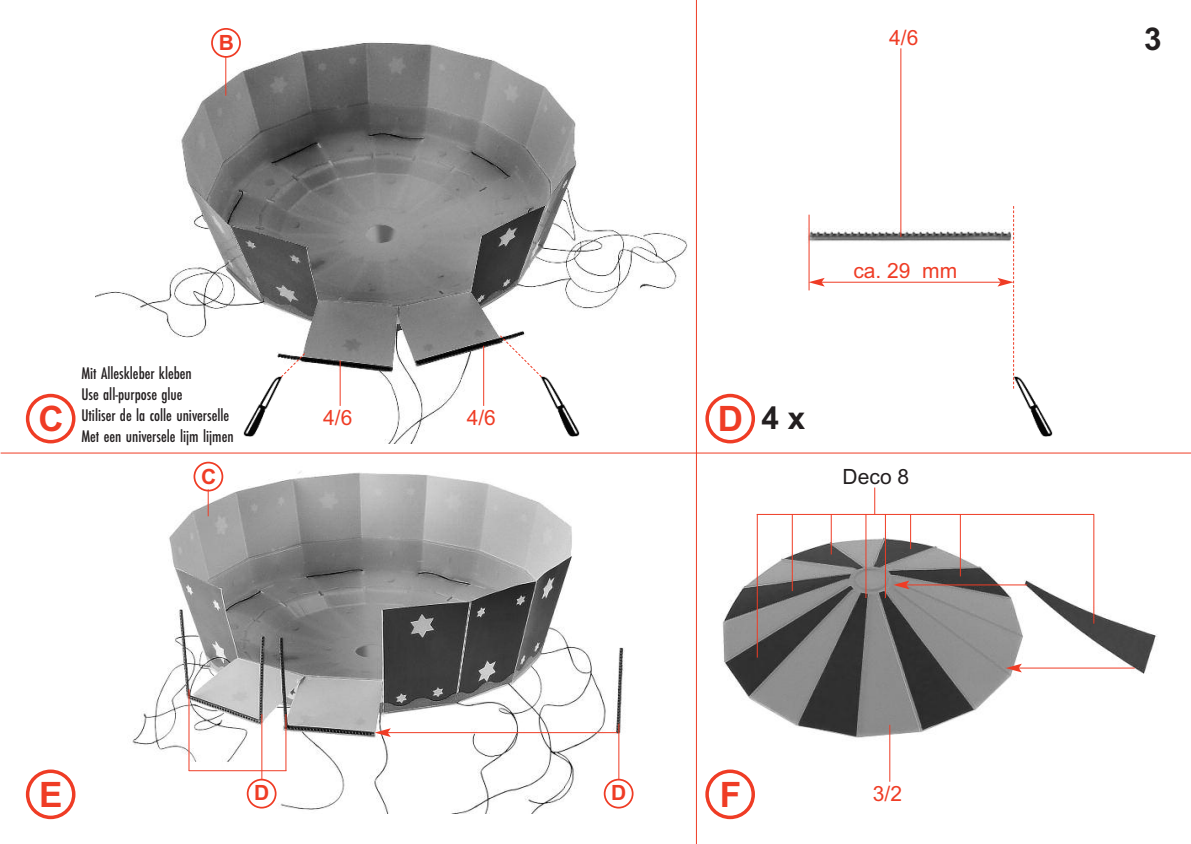
<style>
.page{position:relative;width:1191px;height:844px;background:#fff}
.page>*{position:absolute;margin:0;border:0;box-sizing:border-box;transform-origin:0 0}
.t1{font:700 35px "Arial";color:#ef3c25}
.t2{font:700 31.5px "Arial";color:#231f20}
.t3{font:21px "Arial";color:#ef3c25}
.t4{font:21px "Arial";color:#231f20}
.t5{font:700 21px "Arial";color:#ef3c25}
.t6{font:17.5px/21px "Futura EF Medium Con";color:#231f20}
.s1{font-size:35px;color:#ef3c25}
</style>
<div class="page">
<hr style="left:696px;top:0;width:1px;height:843px;background:#ef3c25">
<hr style="left:1px;top:452px;width:1190px;height:1px;background:#ef3c25">
<img style="left:96px;top:42px;width:592px;height:401px">
<img style="left:809px;top:229px;width:206px;height:15px">
<img style="left:132px;top:471px;width:493px;height:342px">
<img style="left:722px;top:532px;width:435px;height:211px">
<div style="left:536px;top:371px;width:53px;height:68px;background:#fff"></div>
<img style="left:541px;top:376px;width:38px;height:60px">
<img style="left:1013px;top:376px;width:39px;height:60px">
<div style="left:240px;top:371px;width:53px;height:68px;background:#fff"></div>
<img style="left:244px;top:376px;width:38px;height:60px">
<svg style="left:26px;top:393px;width:49px;height:50px"></svg>
<svg style="left:705px;top:393px;width:50px;height:50px"></svg>
<svg style="left:26px;top:769px;width:49px;height:50px"></svg>
<svg style="left:705px;top:769px;width:50px;height:50px"></svg>
<svg style="left:211px;top:28px;width:30px;height:30px"></svg>
<svg style="left:604px;top:778px;width:29px;height:30px"></svg>
<hr style="left:340px;top:360px;width:1px;height:46px;background:#ef3c25">
<hr style="left:889px;top:724px;width:1px;height:57px;background:#ef3c25">
<hr style="left:483px;top:345px;width:1px;height:61px;background:#ef3c25">
<svg style="left:499px;top:334px;width:43px;height:44px"></svg>
<svg style="left:280px;top:352px;width:26px;height:26px"></svg>
<hr style="left:906px;top:584px;width:121px;height:1px;background:#ef3c25">
<svg style="left:893px;top:580px;width:16px;height:9px"></svg>
<hr style="left:1018px;top:667px;width:116px;height:1px;background:#ef3c25">
<svg style="left:1005px;top:663px;width:16px;height:9px"></svg>
<hr style="left:821px;top:282px;width:179px;height:1px;background:#ef3c25">
<svg style="left:997px;top:206px;width:17px;height:182px"></svg>
<svg style="left:809px;top:278px;width:15px;height:8px"></svg>
<hr style="left:388px;top:732px;width:229px;height:1px;background:#ef3c25">
<svg style="left:374px;top:728px;width:17px;height:8px"></svg>
<hr style="left:225px;top:57px;width:1px;height:39px;background:#ef3c25">
<svg style="left:193px;top:461px;width:30px;height:55px"></svg>
<hr style="left:618px;top:723px;width:1px;height:56px;background:#ef3c25">
<hr style="left:189px;top:770px;width:97px;height:1px;background:#ef3c25">
<hr style="left:756px;top:514px;width:338px;height:1px;background:#ef3c25">
<hr style="left:1093px;top:514px;width:1px;height:109px;background:#ef3c25">
<hr style="left:960px;top:514px;width:1px;height:62px;background:#ef3c25">
<hr style="left:910px;top:514px;width:1px;height:35px;background:#ef3c25">
<hr style="left:831px;top:514px;width:1px;height:40px;background:#ef3c25">
<hr style="left:792px;top:514px;width:1px;height:77px;background:#ef3c25">
<hr style="left:757px;top:514px;width:1px;height:143px;background:#ef3c25">
<hr style="left:865px;top:514px;width:1px;height:84px;background:#ef3c25">
<hr style="left:885px;top:514px;width:1px;height:84px;background:#ef3c25">
<svg style="left:247px;top:778px;width:29px;height:30px"></svg>
<hr style="left:261px;top:714px;width:1px;height:65px;background:#ef3c25">
<hr style="left:285px;top:714px;width:1px;height:56px;background:#ef3c25">
<hr style="left:188px;top:689px;width:1px;height:81px;background:#ef3c25">
<hr style="left:900px;top:48px;width:1px;height:189px;background:#ef3c25">
<hr style="left:808px;top:214px;width:1px;height:76px;background:#ef3c25">
<svg style="left:874px;top:487px;width:1px;height:27px"></svg>
<p class="t5" style="left:219px;top:30px;width:17px">B</p>
<p class="t3" style="left:889px;top:25px;width:31px">4/6</p>
<p class="t6" style="left:81px;top:363px;width:154px">Mit Alleskleber kleben<br>Use all-purpose glue<br>Utiliser de la colle universelle<br>Met een universele lijm lijmen</p>
<h1 class="t1" style="left:38px;top:398px;width:27px">C</h1>
<p class="t3" style="left:323px;top:405px;width:31px">4/6</p>
<h2 class="t2" style="left:718px;top:399px;width:89px"><span class="s1">D</span> 4x</h2>
<p class="t3" style="left:467px;top:405px;width:31px">4/6</p>
<p class="t5" style="left:201px;top:464px;width:17px">C</p>
<p class="t3" style="left:853px;top:258px;width:105px">ca. 29 mm</p>
<p class="t4" style="left:842px;top:464px;width:68px">Deco 8</p>
<h1 class="t1" style="left:39px;top:774px;width:25px">E</h1>
<h1 class="t1" style="left:720px;top:774px;width:23px">F</h1>
<p class="t5" style="left:254px;top:780px;width:17px">D</p>
<p class="t5" style="left:611px;top:780px;width:17px">D</p>
<p class="t3" style="left:872px;top:781px;width:31px">3/2</p>
<h2 class="t2" style="left:1144px;top:20px;width:19px">3</h2>
</div>
